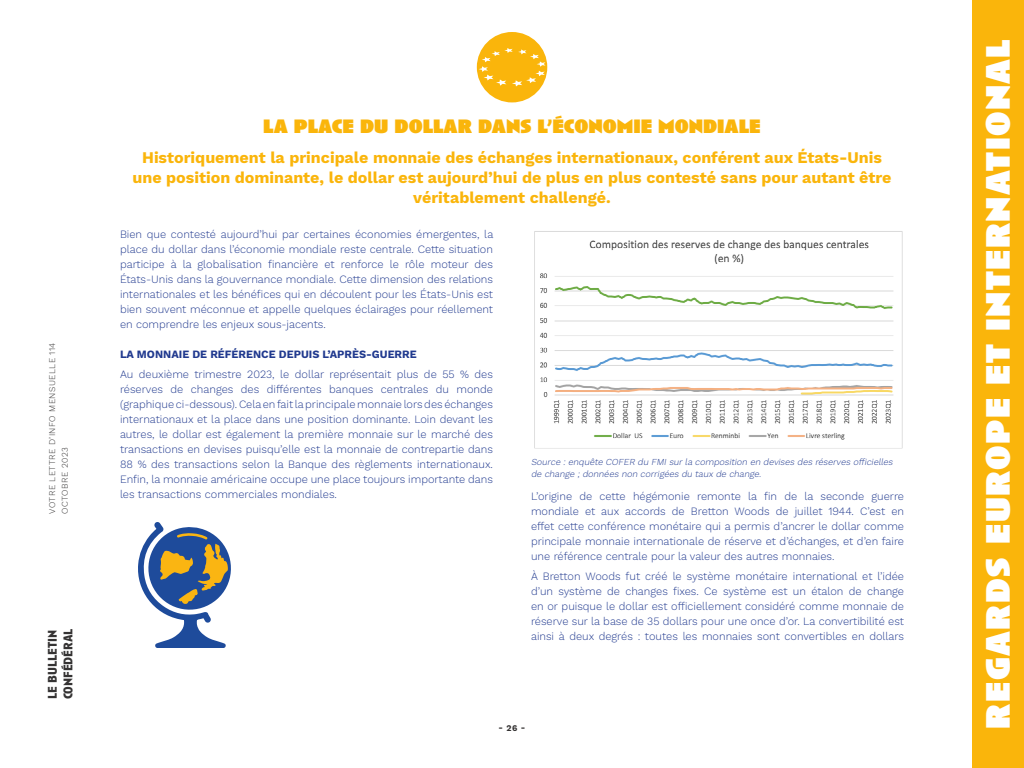
<style>
.page{position:relative;width:1024px;height:768px;background:#fff}
.page>*{position:absolute;margin:0;border:0;box-sizing:border-box;transform-origin:0 0}
.t1{font:900 35px "Anisette";letter-spacing:.04em;color:#fff}
.t2{font:900 20px "Anisette";color:#fab50b}
.t3{font:700 16px/20px "Work Sans";color:#fab50b;text-align:center}
.t4{font:700 13px/15.6px "Anisette Pro";color:#353333}
.t5{font:300 11px/15px "Work Sans";color:#213a8f;text-align:justify}
.t6{font:700 11px "Work Sans";color:#213a8f}
.t7{font:italic 300 9px/12px "Work Sans";color:#213a8f}
.t8{font:300 8.6px/12.7px "Work Sans";letter-spacing:.05em;color:#353333}
.t9{font:700 8.6px "Work Sans";color:#353333}
</style>
<div class="page">
<div style="left:477px;top:32px;width:70px;height:70px;background:#fab50b;border-radius:50%"></div>
<svg style="left:479px;top:48px;width:67px;height:38px"></svg>
<div style="left:972px;top:0;width:52px;height:768px;background:#fab50b"></div>
<img style="left:534px;top:231px;width:369px;height:218px">
<svg style="left:138px;top:522px;width:93px;height:126px"></svg>
<p class="t8" style="left:46px;top:514px;width:173px;rotate:-90deg">VOTRE LETTRE D’INFO MENSUELLE 114<br>OCTOBRE 2023</p>
<p class="t4" style="left:44px;top:699px;width:72px;rotate:-90deg">le bulletin confédéral</p>
<h2 class="t2" style="left:263px;top:115px;width:499px">LA PLACE DU DOLLAR DANS L’ÉCONOMIE MONDIALE</h2>
<h3 class="t3" style="left:133px;top:148px;width:761px">Historiquement la principale monnaie des échanges internationaux, conférent aux États-Unis une position dominante, le dollar est aujourd’hui de plus en plus contesté sans pour autant être véritablement challengé.</h3>
<p class="t5" style="left:120px;top:227px;width:375px">Bien que contesté aujourd’hui par certaines économies émergentes, la place du dollar dans l’économie mondiale reste centrale. Cette situation participe à la globalisation financière et renforce le rôle moteur des États-Unis dans la gouvernance mondiale. Cette dimension des relations internationales et les bénéfices qui en découlent pour les États-Unis est bien souvent méconnue et appelle quelques éclairages pour réellement en comprendre les enjeux sous-jacents.</p>
<p class="t6" style="left:120px;top:348px;width:298px">LA MONNAIE DE RÉFÉRENCE DEPUIS L’APRÈS-GUERRE</p>
<p class="t5" style="left:120px;top:367px;width:375px">Au deuxième trimestre 2023, le dollar représentait plus de 55 % des réserves de changes des différentes banques centrales du monde (graphique ci-dessous). Cela en fait la principale monnaie lors des échanges internationaux et la place dans une position dominante. Loin devant les autres, le dollar est également la première monnaie sur le marché des transactions en devises puisqu’elle est la monnaie de contrepartie dans 88 % des transactions selon la Banque des règlements internationaux.<br>Enfin, la monnaie américaine occupe une place toujours importante dans les transactions commerciales mondiales.</p>
<p class="t7" style="left:531px;top:456px;width:365px">Source : enquête COFER du FMI sur la composition en devises des réserves officielles de change ; données non corrigées du taux de change.</p>
<p class="t5" style="left:531px;top:489px;width:375px">L’origine de cette hégémonie remonte la fin de la seconde guerre mondiale et aux accords de Bretton Woods de juillet 1944. C’est en effet cette conférence monétaire qui a permis d’ancrer le dollar comme principale monnaie internationale de réserve et d’échanges, et d’en faire une référence centrale pour la valeur des autres monnaies.</p>
<p class="t5" style="left:531px;top:569px;width:375px">À Bretton Woods fut créé le système monétaire international et l’idée d’un système de changes fixes. Ce système est un étalon de change en or puisque le dollar est officiellement considéré comme monnaie de réserve sur la base de 35 dollars pour une once d’or. La convertibilité est ainsi à deux degrés : toutes les monnaies sont convertibles en dollars</p>
<p class="t9" style="left:499px;top:723px;width:28px">- 26 -</p>
<h1 class="t1" style="left:978px;top:729px;width:691px;rotate:-90deg">REGARDS EUROPE ET INTERNATIONAL</h1>
</div>
